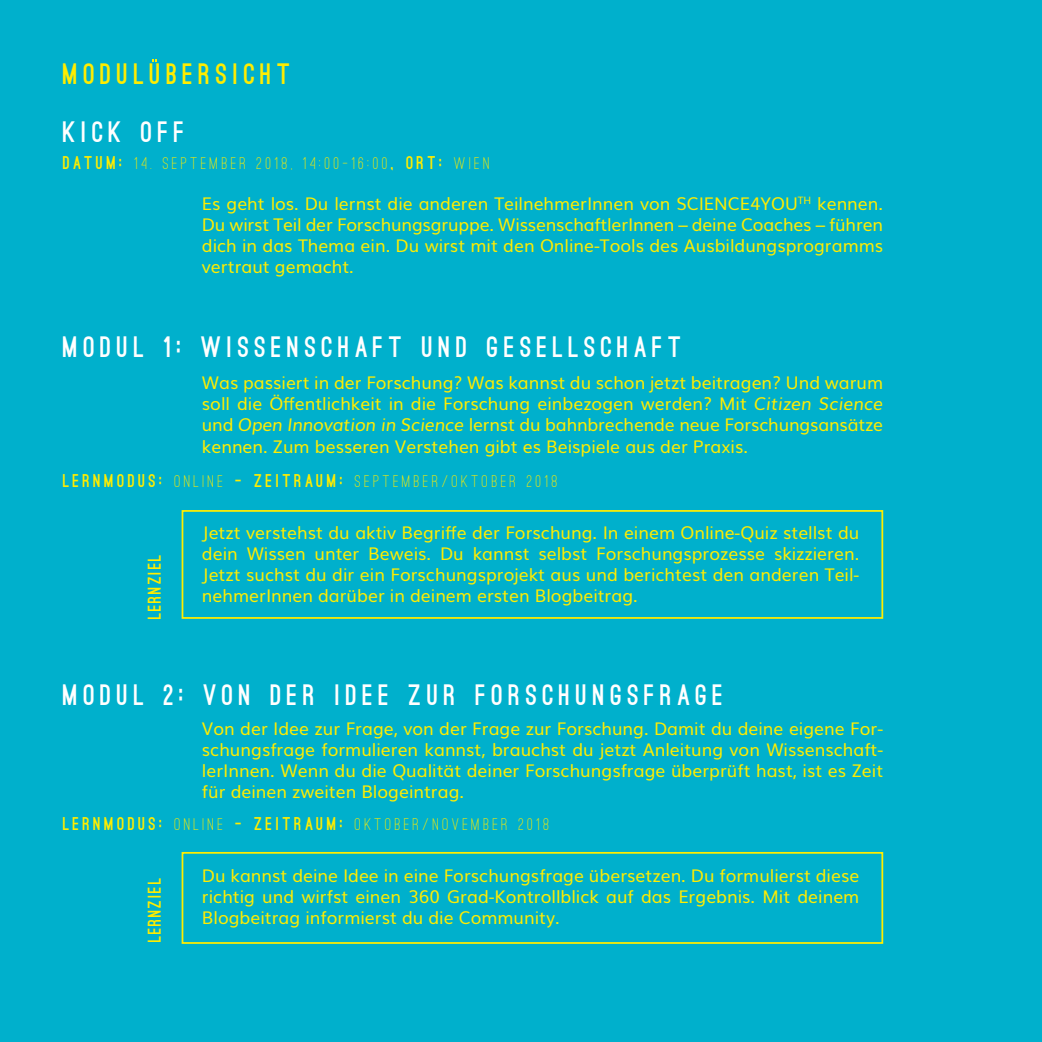
<style>
.page{position:relative;width:1042px;height:1042px;background:#00b0cc}
.page>*{position:absolute;margin:0;border:0;box-sizing:border-box;transform-origin:0 0}
.t1{font:900 28px "Ostrich Sans";letter-spacing:.2em;color:#fff}
.t2{font:900 28px "Ostrich Sans";letter-spacing:.2em;color:#ffed00}
.t3{font:17.5px/21px "Muli";color:#ffed00;text-align:justify}
.t4{font:500 17.5px "Ostrich Sans";letter-spacing:.2em;color:#ffed00}
.t5{font:900 17.5px "Ostrich Sans";letter-spacing:.1em;color:#ffed00}
.s1{font-weight:900}
.s2{font-style:italic}
</style>
<div class="page">
<div style="left:182px;top:510px;width:701px;height:109px;border:2px solid #ffed00"></div>
<div style="left:182px;top:852px;width:701px;height:92px;border:2px solid #ffed00"></div>
<p class="t2" style="left:63px;top:63px;width:229px">MODULUBERSICHT</p>
<p class="t1" style="left:63px;top:121px;width:123px">KICK OFF</p>
<p class="t4" style="left:63px;top:153px;width:428px"><span class="s1">DATUM:</span> 14. SEPTEMBER 2018, 14:00-16:00<span class="s1">, ORT:</span> WIEN</p>
<p class="t3" style="left:202px;top:192px;width:683px">Es geht los. Du lernst die anderen TeilnehmerInnen von SCIENCE4YOU<sup>TH</sup> kennen.<br>Du wirst Teil der Forschungsgruppe. WissenschaftlerInnen – deine Coaches – führen dich in das Thema ein. Du wirst mit den Online-Tools des Ausbildungsprogramms vertraut gemacht.</p>
<p class="t1" style="left:63px;top:336px;width:620px">MODUL 1: WISSENSCHAFT UND GESELLSCHAFT</p>
<p class="t3" style="left:202px;top:371px;width:683px">Was passiert in der Forschung? Was kannst du schon jetzt beitragen? Und warum soll die Öffentlichkeit in die Forschung einbezogen werden? Mit <span class="s2">Citizen Science </span>und <span class="s2">Open Innovation in Science</span> lernst du bahnbrechende neue Forschungsansätze kennen. Zum besseren Verstehen gibt es Beispiele aus der Praxis.</p>
<p class="t4" style="left:63px;top:471px;width:496px"><span class="s1">LERNMODUS:</span> ONLINE <span class="s1">- ZEITRAUM:</span> SEPTEMBER/OKTOBER 2018</p>
<p class="t3" style="left:202px;top:520px;width:659px">Jetzt verstehst du aktiv Begriffe der Forschung. In einem Online-Quiz stellst du dein Wissen unter Beweis. Du kannst selbst Forschungsprozesse skizzieren.<br>Jetzt suchst du dir ein Forschungsprojekt aus und berichtest den anderen Teil&shy;nehmerInnen darüber in deinem ersten Blogbeitrag.</p>
<p class="t5" style="left:148px;top:619px;width:65px;rotate:-90deg">LERNZIEL</p>
<p class="t1" style="left:63px;top:684px;width:662px">MODUL 2: VON DER IDEE ZUR FORSCHUNGSFRAGE</p>
<p class="t3" style="left:202px;top:717px;width:683px">Von der Idee zur Frage, von der Frage zur Forschung. Damit du deine eigene For&shy;schungsfrage formulieren kannst, brauchst du jetzt Anleitung von Wissenschaft&shy;lerInnen. Wenn du die Qualität deiner Forschungsfrage überprüft hast, ist es Zeit für deinen zweiten Blogeintrag.</p>
<p class="t4" style="left:63px;top:813px;width:488px"><span class="s1">LERNMODUS:</span> ONLINE <span class="s1">- ZEITRAUM:</span> OKTOBER/NOVEMBER 2018</p>
<p class="t3" style="left:202px;top:864px;width:659px">Du kannst deine Idee in eine Forschungsfrage übersetzen. Du formulierst diese richtig und wirfst einen 360 Grad-Kontrollblick auf das Ergebnis. Mit deinem Blogbeitrag informierst du die Community.</p>
<p class="t5" style="left:148px;top:942px;width:65px;rotate:-90deg">LERNZIEL</p>
</div>
